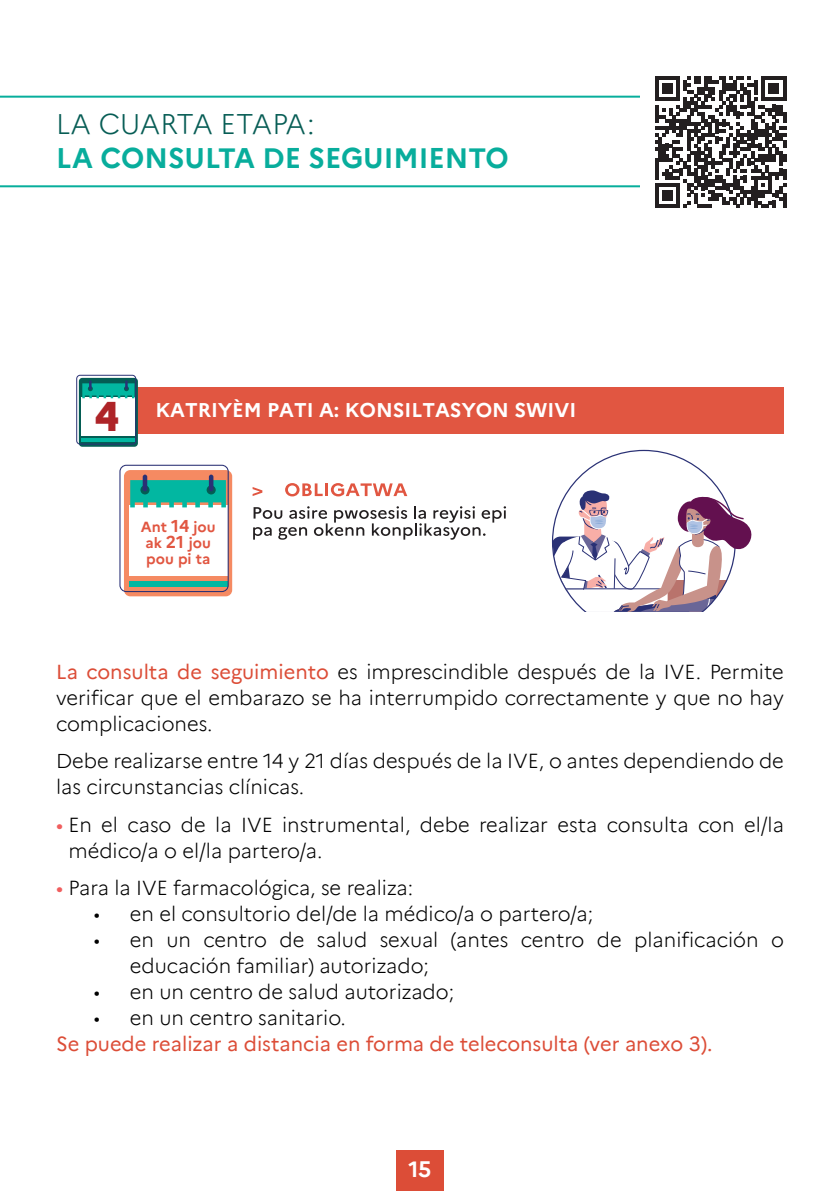
<style>
.page{position:relative;width:840px;height:1191px;background:#fff}
.page>*{position:absolute;margin:0;border:0;box-sizing:border-box;transform-origin:0 0}
.t1{font:800 41.6px "Marianne";color:#ae2428}
.titre_1{font:700 28px/33.6px "Marianne";color:#08ad9c}
.t2{font:700 22px "Marianne";color:#fff}
.Texte_courant_espace{font:300 20px/26px "Marianne";color:#000}
.Texte_courant_espace-2{font:20px "Marianne";color:#dc4d37}
.t3{font:700 19.8px "Marianne";color:#fff}
.t4{font:16.2px "Marianne";color:#231f20}
.t5{font:700 14.6px/15.6px "Marianne";color:#e15641;text-align:center}
.s1{font-weight:300;color:#075d55}
.s2{font-size:17.2px}
.s3{font-weight:400;color:#dc4d37}
.s4{font-weight:400;color:#f05e5e}
</style>
<div class="page">
<div style="left:396px;top:1150px;width:47px;height:41px;background:#dc4d37"></div>
<hr style="left:0;top:185px;width:799px;height:2px;background:#07ae9c">
<hr style="left:0;top:96px;width:799px;height:2px;background:#07ae9c">
<div style="left:640px;top:70px;width:160px;height:147px;background:#fff"></div>
<svg style="left:655px;top:76px;width:130px;height:132px"></svg>
<hr style="left:782px;top:194px;width:3px;height:14px;background:#231f20">
<div style="left:98px;top:387px;width:685px;height:47px;background:#e15641"></div>
<svg style="left:79px;top:378px;width:59px;height:69px"></svg>
<div style="left:82px;top:397px;width:53px;height:38px;background:#fff"></div>
<hr style="left:82px;top:438px;width:53px;height:4px;background:#02b7a1">
<svg style="left:82px;top:380px;width:52px;height:18px"></svg>
<div style="left:76px;top:375px;width:60px;height:69px;border:1px solid #2a3175;border-radius:3px"></div>
<svg style="left:551px;top:450px;width:201px;height:162px"></svg>
<svg style="left:252px;top:487px;width:10px;height:9px"></svg>
<svg style="left:285px;top:483px;width:122px;height:13px"></svg>
<svg style="left:253px;top:506px;width:253px;height:34px"></svg>
<div style="left:124px;top:470px;width:108px;height:126px;background:#f58a62;border-radius:6px"></div>
<div style="left:129px;top:505px;width:98px;height:70px;background:#fff"></div>
<svg style="left:130px;top:480px;width:96px;height:27px;background:#1fb6a0"></svg>
<div style="left:129px;top:581px;width:98px;height:6px;background:#02b7a1"></div>
<svg style="left:140px;top:485px;width:9px;height:9px"></svg>
<hr style="left:143px;top:474px;width:4px;height:17px;background:#2a3175;border-radius:2px">
<svg style="left:206px;top:485px;width:9px;height:9px"></svg>
<hr style="left:209px;top:474px;width:4px;height:17px;background:#2a3175;border-radius:2px">
<div style="left:119px;top:465px;width:109px;height:127px;border:1px solid #2a3175;border-radius:6px"></div>
<p class="titre_1" style="left:56px;top:105px;width:454px"><span class="s1">LA CUARTA ETAPA:<br></span>LA CONSULTA DE SEGUIMIENTO</p>
<p class="t1" style="left:94px;top:391px;width:26px">4</p>
<p class="t3" style="left:155px;top:394px;width:422px">KATRIYÈM PATI A: KONSILTASYON SWIVI</p>
<p class="t5" style="left:141px;top:518px;width:76px">Ant <span class="s2">14</span> jou ak <span class="s2">21</span> jou pou pi ta</p>
<p class="t4" style="left:272px;top:654px;width:157px">Si m santi nesesite a</p>
<p class="Texte_courant_espace" style="left:56px;top:657px;width:729px;text-align:justify"><span class="s3">La consulta de seguimiento</span> es imprescindible después de la IVE. Permite verificar que el embarazo se ha interrumpido correctamente y que no hay complicaciones.</p>
<p class="Texte_courant_espace" style="left:56px;top:746px;width:729px">Debe realizarse entre 14 y 21 días después de la IVE, o antes dependiendo de las circunstancias clínicas.</p>
<p class="Texte_courant_espace" style="left:68px;top:810px;width:716px;text-indent:-12px"><span class="s4">•</span> En el caso de la IVE instrumental, debe realizar esta consulta con el/la médico/a o el/la partero/a.</p>
<p class="Texte_courant_espace" style="left:56px;top:873px;width:358px"><span class="s4">•</span> Para la IVE farmacológica, se realiza:</p>
<p class="Texte_courant_espace" style="left:94px;top:899px;width:500px">• en el consultorio del/de la médico/a o partero/a;</p>
<p class="Texte_courant_espace" style="left:130px;top:925px;width:655px;text-indent:-36px">• en un centro de salud sexual (antes centro de planificación o educación familiar) autorizado;</p>
<p class="Texte_courant_espace" style="left:94px;top:977px;width:361px">• en un centro de salud autorizado;</p>
<p class="Texte_courant_espace" style="left:94px;top:1003px;width:253px">• en un centro sanitario.</p>
<p class="Texte_courant_espace-2" style="left:56px;top:1028px;width:657px">Se puede realizar a distancia en forma de teleconsulta (ver anexo 3).</p>
<p class="t2" style="left:408px;top:1152px;width:25px">15</p>
</div>
